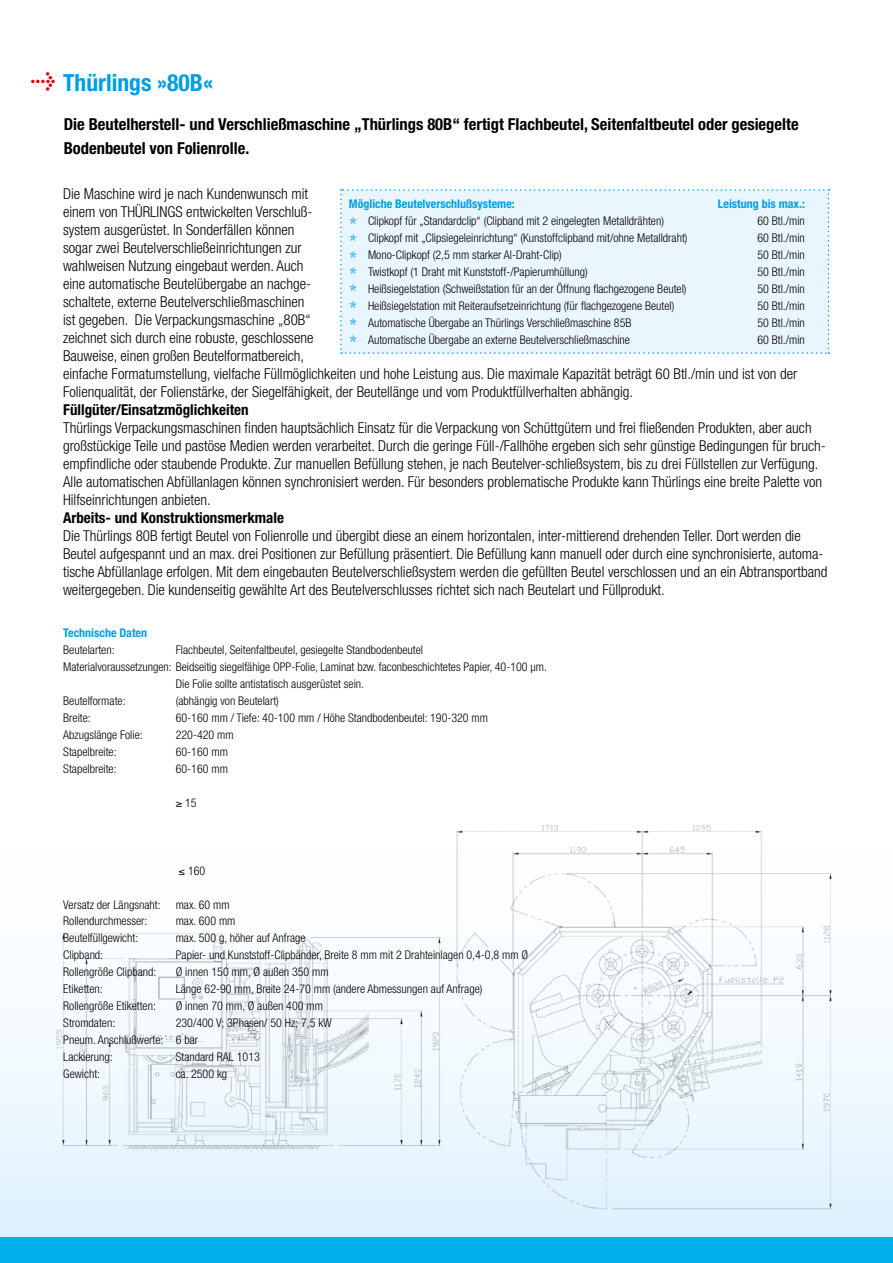
<style>
.page{position:relative;width:893px;height:1263px;background:#fff}
.page>*{position:absolute;margin:0;border:0;box-sizing:border-box;transform-origin:0 0}
.t1{font:700 condensed 23.55px "Helvetica Neue";color:#009ee3}
.t2{font:700 condensed 16.5px/24px "Helvetica Neue";color:#000}
.t3{font:300 condensed 15px/18px "Helvetica Neue";color:#000}
.t4{font:700 condensed 15px "Helvetica Neue";color:#000}
.t5{font:300 condensed 12px/17px "Helvetica Neue";color:#000}
.t6{font:700 condensed 12px "Helvetica Neue";color:#009ee3}
.s1{font-family:"Meta Bold Expert";font-weight:400;font-stretch:normal;font-size:20.4px;color:#e3000b}
</style>
<div class="page">
<div style="left:0;top:587px;width:893px;height:676px;background:linear-gradient(to bottom,#fff,#e5f4fe)"></div>
<div style="left:0;top:1237px;width:893px;height:26px;background:#00b0eb"></div>
<img style="left:446px;top:819px;width:388px;height:393px">
<img style="left:53px;top:930px;width:397px;height:225px">
<div style="left:340px;top:189px;width:489px;height:165px;background:#eaf6fe"></div>
<h1 class="t1" style="left:31px;top:68px;width:184px"><span class="s1">l</span> Thürlings »80B«</h1>
<p class="t2" style="left:64px;top:112px;width:736px">Die Beutelherstell- und Verschließmaschine „Thürlings 80B“ fertigt Flachbeutel, Seitenfaltbeutel oder gesiegelte<br>Bodenbeutel von Folienrolle.</p>
<p class="t3" style="left:63px;top:185px;width:736px">Die Maschine wird je nach Kundenwunsch mit<br>einem von THÜRLINGS entwickelten Verschluß-<br>system ausgerüstet. In Sonderfällen können<br>sogar zwei Beutelverschließeinrichtungen zur<br>wahlweisen Nutzung eingebaut werden. Auch<br>eine automatische Beutelübergabe an nachge-<br>schaltete, externe Beutelverschließmaschinen<br>ist gegeben. Die Verpackungsmaschine „80B“<br>zeichnet sich durch eine robuste, geschlossene<br>Bauweise, einen großen Beutelformatbereich,<br>einfache Formatumstellung, vielfache Füllmöglichkeiten und hohe Leistung aus. Die maximale Kapazität beträgt 60 Btl./min und ist von der Folienqualität, der Folienstärke, der Siegelfähigkeit, der Beutellänge und vom Produktfüllverhalten abhängig.</p>
<p class="t4" style="left:63px;top:401px;width:187px">Füllgüter/Einsatzmöglichkeiten</p>
<p class="t3" style="left:63px;top:419px;width:764px">Thürlings Verpackungsmaschinen finden hauptsächlich Einsatz für die Verpackung von Schüttgütern und frei fließenden Produkten, aber auch großstückige Teile und pastöse Medien werden verarbeitet. Durch die geringe Füll-/Fallhöhe ergeben sich sehr günstige Bedingungen für bruch&shy;empfindliche oder staubende Produkte. Zur manuellen Befüllung stehen, je nach Beutelver-schließsystem, bis zu drei Füllstellen zur Verfügung.<br>Alle automatischen Abfüllanlagen können synchronisiert werden. Für besonders problematische Produkte kann Thürlings eine breite Palette von Hilfseinrichtungen anbieten.</p>
<p class="t4" style="left:63px;top:509px;width:222px">Arbeits- und Konstruktionsmerkmale</p>
<p class="t3" style="left:63px;top:527px;width:766px">Die Thürlings 80B fertigt Beutel von Folienrolle und übergibt diese an einem horizontalen, inter-mittierend drehenden Teller. Dort werden die Beutel aufgespannt und an max. drei Positionen zur Befüllung präsentiert. Die Befüllung kann manuell oder durch eine synchronisierte, automa&shy;tische Abfüllanlage erfolgen. Mit dem eingebauten Beutelverschließsystem werden die gefüllten Beutel verschlossen und an ein Abtransportband weitergegeben. Die kundenseitig gewählte Art des Beutelverschlusses richtet sich nach Beutelart und Füllprodukt.</p>
<p class="t6" style="left:349px;top:197px;width:167px">Mögliche Beutelverschlußsysteme:</p>
<p class="t6" style="left:718px;top:197px;width:89px">Leistung bis max.:</p>
<p class="t5" style="left:368px;top:212px;width:297px">Clipkopf für „Standardclip“ (Clipband mit 2 eingelegten Metalldrähten)</p>
<p class="t5" style="left:757px;top:212px;width:49px">60 Btl./min</p>
<p class="t5" style="left:368px;top:229px;width:321px">Clipkopf mit „Clipsiegeleinrichtung“ (Kunstoffclipband mit/ohne Metalldraht)</p>
<p class="t5" style="left:757px;top:229px;width:49px">60 Btl./min</p>
<p class="t5" style="left:368px;top:246px;width:195px">Mono-Clipkopf (2,5 mm starker Al-Draht-Clip)</p>
<p class="t5" style="left:757px;top:246px;width:49px">50 Btl./min</p>
<p class="t5" style="left:368px;top:263px;width:221px">Twistkopf (1 Draht mit Kunststoff-/Papierumhüllung)</p>
<p class="t5" style="left:757px;top:263px;width:49px">50 Btl./min</p>
<p class="t5" style="left:368px;top:280px;width:320px">Heißsiegelstation (Schweißstation für an der Öffnung flachgezogene Beutel)</p>
<p class="t5" style="left:757px;top:280px;width:49px">50 Btl./min</p>
<p class="t5" style="left:368px;top:297px;width:308px">Heißsiegelstation mit Reiteraufsetzeinrichtung (für flachgezogene Beutel)</p>
<p class="t5" style="left:757px;top:297px;width:49px">50 Btl./min</p>
<p class="t5" style="left:368px;top:314px;width:265px">Automatische Übergabe an Thürlings Verschließmaschine 85B</p>
<p class="t5" style="left:757px;top:314px;width:49px">50 Btl./min</p>
<p class="t5" style="left:368px;top:331px;width:263px">Automatische Übergabe an externe Beutelverschließmaschine</p>
<p class="t5" style="left:757px;top:331px;width:49px">60 Btl./min</p>
<p class="t6" style="left:63px;top:626px;width:85px">Technische Daten</p>
<p class="t5" style="left:63px;top:641px;width:53px">Beutelarten:</p>
<p class="t5" style="left:176px;top:641px;width:249px">Flachbeutel, Seitenfaltbeutel, gesiegelte Standbodenbeutel</p>
<p class="t5" style="left:63px;top:658px;width:485px">Materialvoraussetzungen: Beidseitig siegelfähige OPP-Folie, Laminat bzw. faconbeschichtetes Papier, 40-100 μm.</p>
<p class="t5" style="left:176px;top:675px;width:190px">Die Folie sollte antistatisch ausgerüstet sein.</p>
<p class="t5" style="left:63px;top:692px;width:64px">Beutelformate:</p>
<p class="t5" style="left:176px;top:692px;width:105px">(abhängig von Beutelart)</p>
<p class="t5" style="left:63px;top:709px;width:29px">Breite:</p>
<p class="t5" style="left:176px;top:709px;width:314px">60-160 mm / Tiefe: 40-100 mm / Höhe Standbodenbeutel: 190-320 mm</p>
<p class="t5" style="left:63px;top:726px;width:81px">Abzugslänge Folie:</p>
<p class="t5" style="left:176px;top:726px;width:59px">220-420 mm</p>
<p class="t5" style="left:63px;top:743px;width:55px">Stapelbreite:</p>
<p class="t5" style="left:176px;top:743px;width:54px">60-160 mm</p>
<p class="t5" style="left:63px;top:760px;width:55px">Stapelbreite:</p>
<p class="t5" style="left:176px;top:760px;width:54px">60-160 mm</p>
<p class="t5" style="left:176px;top:794px;width:22px">≥ 15</p>
<p class="t5" style="left:179px;top:862px;width:28px">≤ 160</p>
<p class="t5" style="left:63px;top:896px;width:99px">Versatz der Längsnaht:</p>
<p class="t5" style="left:176px;top:896px;width:55px">max. 60 mm</p>
<p class="t5" style="left:63px;top:913px;width:86px">Rollendurchmesser:</p>
<p class="t5" style="left:176px;top:913px;width:61px">max. 600 mm</p>
<p class="t5" style="left:63px;top:929px;width:77px">Beutelfüllgewicht:</p>
<p class="t5" style="left:176px;top:929px;width:131px">max. 500 g, höher auf Anfrage</p>
<p class="t5" style="left:63px;top:946px;width:41px">Clipband:</p>
<p class="t5" style="left:176px;top:946px;width:354px">Papier- und Kunststoff-Clipbänder, Breite 8 mm mit 2 Drahteinlagen 0,4-0,8 mm Ø</p>
<p class="t5" style="left:63px;top:963px;width:95px">Rollengröße Clipband:</p>
<p class="t5" style="left:176px;top:963px;width:154px">Ø innen 150 mm, Ø außen 350 mm</p>
<p class="t5" style="left:63px;top:980px;width:41px">Etiketten:</p>
<p class="t5" style="left:176px;top:980px;width:308px">Länge 62-90 mm, Breite 24-70 mm (andere Abmessungen auf Anfrage)</p>
<p class="t5" style="left:63px;top:997px;width:94px">Rollengröße Etiketten:</p>
<p class="t5" style="left:176px;top:997px;width:149px">Ø innen 70 mm, Ø außen 400 mm</p>
<p class="t5" style="left:63px;top:1014px;width:54px">Stromdaten:</p>
<p class="t5" style="left:63px;top:1014px;width:270px;text-indent:112px">230/400 V; 3Phasen/ 50 Hz; 7,5 kW<br>Pneum. Anschlußwerte: 6 bar<br>Lackierung:</p>
<p class="t5" style="left:176px;top:1048px;width:86px">Standard RAL 1013</p>
<p class="t5" style="left:63px;top:1065px;width:38px">Gewicht:</p>
<p class="t5" style="left:176px;top:1065px;width:53px">ca. 2500 kg</p>
</div>
